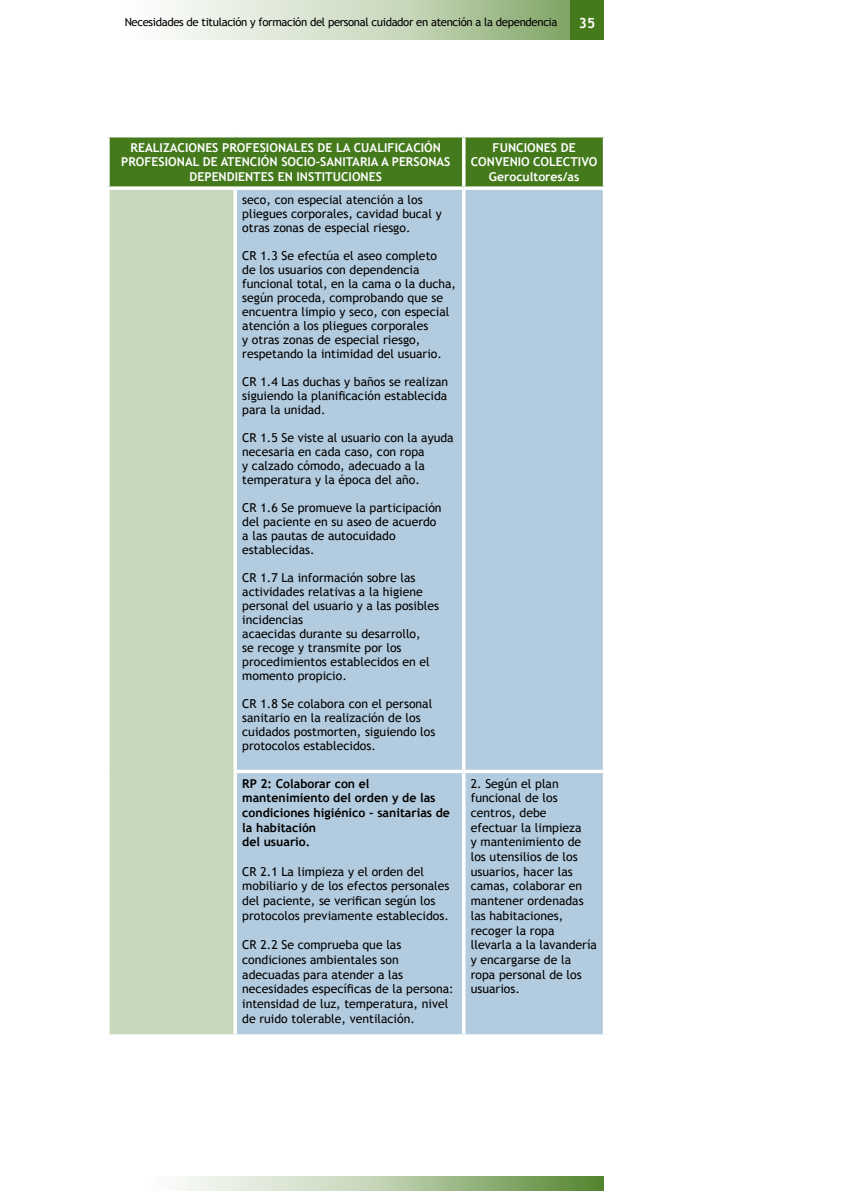
<style>
.page{position:relative;width:844px;height:1191px;background:#fff}
.page>*{position:absolute;margin:0;border:0;box-sizing:border-box;transform-origin:0 0}
.t1{font:700 14px "Trebuchet MS";color:#fff}
.t2{font:12.25px/14px "Trebuchet MS";color:#000}
.t3{font:700 12.25px/14.7px "Trebuchet MS";color:#fff;text-align:center}
.t4{font:700 12.25px/14.7px "Trebuchet MS";color:#000}
.t5{font:11.38px "Trebuchet MS";letter-spacing:-.03em;color:#000}
</style>
<div class="page">
<svg style="left:170px;top:0;width:400px;height:40px;background:#c6d7ba"></svg>
<div style="left:570px;top:0;width:33px;height:40px;background:#447a1c"></div>
<svg style="left:180px;top:1176px;width:423px;height:15px;background:#b1c8a1"></svg>
<div style="left:110px;top:137px;width:492px;height:49px;background:#447a1c"></div>
<div style="left:108px;top:188px;width:127px;height:848px;background:#c7d7bb"></div>
<div style="left:237px;top:190px;width:365px;height:844px;background:#b3cbde"></div>
<svg style="left:108px;top:137px;width:2px;height:49px"></svg>
<hr style="left:462px;top:137px;width:3px;height:49px;background:#fff">
<svg style="left:602px;top:137px;width:3px;height:49px"></svg>
<svg style="left:108px;top:186px;width:127px;height:4px"></svg>
<svg style="left:108px;top:190px;width:2px;height:581px"></svg>
<svg style="left:108px;top:771px;width:2px;height:263px"></svg>
<hr style="left:106px;top:1034px;width:129px;height:3px;background:#fff">
<svg style="left:235px;top:186px;width:228px;height:4px"></svg>
<svg style="left:233px;top:190px;width:2px;height:579px"></svg>
<svg style="left:463px;top:186px;width:142px;height:4px"></svg>
<hr style="left:462px;top:190px;width:3px;height:579px;background:#fff">
<svg style="left:602px;top:190px;width:1px;height:579px"></svg>
<svg style="left:233px;top:769px;width:230px;height:4px"></svg>
<svg style="left:233px;top:773px;width:4px;height:261px"></svg>
<svg style="left:463px;top:769px;width:142px;height:4px"></svg>
<hr style="left:462px;top:773px;width:3px;height:261px;background:#fff">
<svg style="left:602px;top:773px;width:2px;height:261px"></svg>
<p class="t5" style="left:125px;top:15px;width:434px">Necesidades de titulación y formación del personal cuidador en atención a la dependencia</p>
<p class="t1" style="left:578px;top:14px;width:18px">35</p>
<p class="t3" style="left:121px;top:140px;width:331px">REALIZACIONES PROFESIONALES DE LA CUALIFICACIÓN<br>PROFESIONAL DE ATENCIÓN SOCIO-SANITARIA A PERSONAS<br>DEPENDIENTES EN INSTITUCIONES</p>
<p class="t3" style="left:470px;top:140px;width:128px">FUNCIONES DE<br>CONVENIO COLECTIVO<br>Gerocultores/as</p>
<p class="t2" style="left:242px;top:193px;width:201px">seco, con especial atención a los pliegues corporales, cavidad bucal y otras zonas de especial riesgo.</p>
<p class="t2" style="left:242px;top:249px;width:215px">CR 1.3 Se efectúa el aseo completo<br>de los usuarios con dependencia funcional total, en la cama o la ducha, según proceda, comprobando que se encuentra limpio y seco, con especial atención a los pliegues corporales<br>y otras zonas de especial riesgo, respetando la intimidad del usuario.</p>
<p class="t2" style="left:242px;top:375px;width:207px;text-align:justify">CR 1.4 Las duchas y baños se realizan siguiendo la planificación establecida para la unidad.</p>
<p class="t2" style="left:242px;top:431px;width:213px">CR 1.5 Se viste al usuario con la ayuda necesaria en cada caso, con ropa<br>y calzado cómodo, adecuado a la temperatura y la época del año.</p>
<p class="t2" style="left:242px;top:501px;width:201px">CR 1.6 Se promueve la participación del paciente en su aseo de acuerdo a las pautas de autocuidado establecidas.</p>
<p class="t2" style="left:242px;top:571px;width:198px">CR 1.7 La información sobre las actividades relativas a la higiene personal del usuario y a las posibles incidencias<br>acaecidas durante su desarrollo,<br>se recoge y transmite por los procedimientos establecidos en el momento propicio.</p>
<p class="t2" style="left:242px;top:697px;width:195px">CR 1.8 Se colabora con el personal sanitario en la realización de los cuidados postmorten, siguiendo los protocolos establecidos.</p>
<p class="t4" style="left:242px;top:776px;width:209px">RP 2: Colaborar con el mantenimiento del orden y de las condiciones higiénico - sanitarias de la habitación<br>del usuario.</p>
<p class="t2" style="left:242px;top:864px;width:209px;line-height:14.7px">CR 2.1 La limpieza y el orden del mobiliario y de los efectos personales del paciente, se verifican según los protocolos previamente establecidos.</p>
<p class="t2" style="left:242px;top:937px;width:213px;line-height:14.7px">CR 2.2 Se comprueba que las condiciones ambientales son adecuadas para atender a las necesidades específicas de la persona: intensidad de luz, temperatura, nivel de ruido tolerable, ventilación.</p>
<p class="t2" style="left:470px;top:776px;width:128px;line-height:14.7px">2. Según el plan funcional de los centros, debe<br>efectuar la limpieza<br>y mantenimiento de los utensilios de los usuarios, hacer las camas, colaborar en mantener ordenadas las habitaciones, recoger la ropa llevarla a la lavandería y encargarse de la ropa personal de los usuarios.</p>
</div>
